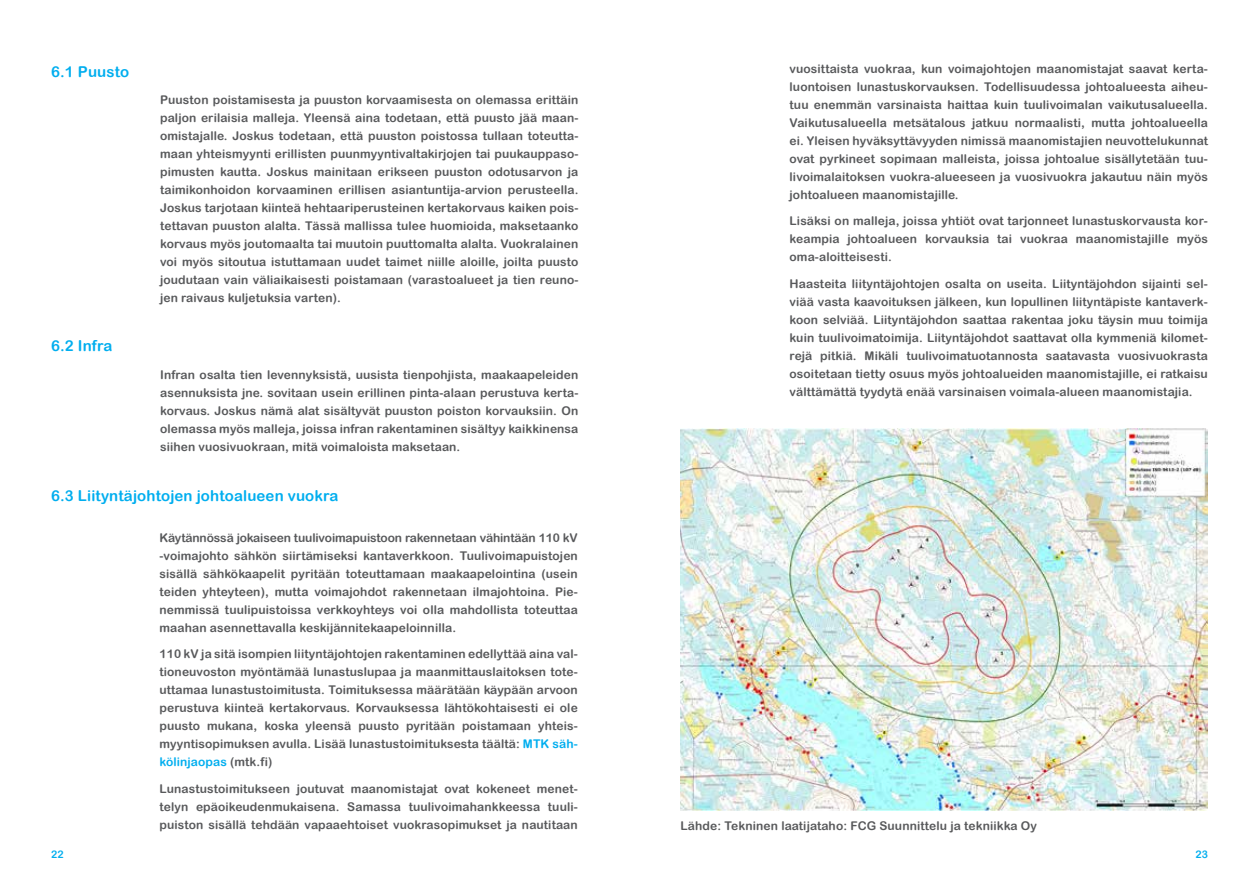
<style>
.page{position:relative;width:1259px;height:893px;background:#fff}
.page>*{position:absolute;margin:0;border:0;box-sizing:border-box;transform-origin:0 0}
.t1{font:15px "Arial Rounded MT Bold";letter-spacing:.01em;color:#00aeef}
.t2{font:12px/18px "Arial Rounded MT Bold";letter-spacing:.01em;color:#58595b;text-align:justify}
.t3{font:10.5px "Arial Rounded MT Bold";color:#00aeef}
.s1{color:#00aeef}
</style>
<div class="page">
<img style="left:680px;top:428px;width:528px;height:382px">
<p class="t1" style="left:51px;top:63px;width:80px">6.1 Puusto</p>
<p class="t1" style="left:51px;top:337px;width:63px">6.2 Infra</p>
<p class="t2" style="left:160px;top:90px;width:420px">Puuston poistamisesta ja puuston korvaamisesta on olemassa erittäin paljon erilaisia malleja. Yleensä aina todetaan, että puusto jää maan&shy;omistajalle. Joskus todetaan, että puuston poistossa tullaan toteutta&shy;maan yhteismyynti erillisten puunmyyntivaltakirjojen tai puukauppaso&shy;pimusten kautta. Joskus mainitaan erikseen puuston odotusarvon ja taimikonhoidon korvaaminen erillisen asiantuntija-arvion perusteella.<br>Joskus tarjotaan kiinteä hehtaariperusteinen kertakorvaus kaiken pois&shy;tettavan puuston alalta. Tässä mallissa tulee huomioida, maksetaanko korvaus myös joutomaalta tai muutoin puuttomalta alalta. Vuokralainen voi myös sitoutua istuttamaan uudet taimet niille aloille, joilta puusto joudutaan vain väliaikaisesti poistamaan (varastoalueet ja tien reuno&shy;jen raivaus kuljetuksia varten).</p>
<p class="t2" style="left:160px;top:366px;width:420px">Infran osalta tien levennyksistä, uusista tienpohjista, maakaapeleiden asennuksista jne. sovitaan usein erillinen pinta-alaan perustuva kerta&shy;korvaus. Joskus nämä alat sisältyvät puuston poiston korvauksiin. On olemassa myös malleja, joissa infran rakentaminen sisältyy kaikkinensa siihen vuosivuokraan, mitä voimaloista maksetaan.</p>
<p class="t1" style="left:51px;top:486px;width:289px">6.3 Liityntäjohtojen johtoalueen vuokra</p>
<p class="t2" style="left:159px;top:528px;width:420px">Käytännössä jokaiseen tuulivoimapuistoon rakennetaan vähintään 110 kV -voimajohto sähkön siirtämiseksi kantaverkkoon. Tuulivoimapuistojen sisällä sähkökaapelit pyritään toteuttamaan maakaapelointina (usein teiden yhteyteen), mutta voimajohdot rakennetaan ilmajohtoina. Pie&shy;nemmissä tuulipuistoissa verkkoyhteys voi olla mahdollista toteuttaa maahan asennettavalla keskijännitekaapeloinnilla.</p>
<p class="t2" style="left:159px;top:645px;width:420px">110 kV ja sitä isompien liityntäjohtojen rakentaminen edellyttää aina val&shy;tioneuvoston myöntämää lunastuslupaa ja maanmittauslaitoksen tote&shy;uttamaa lunastustoimitusta. Toimituksessa määrätään käypään arvoon perustuva kiinteä kertakorvaus. Korvauksessa lähtökohtaisesti ei ole puusto mukana, koska yleensä puusto pyritään poistamaan yhteis&shy;myyntisopimuksen avulla. Lisää lunastustoimituksesta täältä: <span class="s1">MTK säh&shy;kölinjaopas</span> (mtk.fi)</p>
<p class="t2" style="left:159px;top:779px;width:420px">Lunastustoimitukseen joutuvat maanomistajat ovat kokeneet menet&shy;telyn epäoikeudenmukaisena. Samassa tuulivoimahankkeessa tuuli&shy;puiston sisällä tehdään vapaaehtoiset vuokrasopimukset ja nautitaan</p>
<p class="t2" style="left:789px;top:59px;width:420px">vuosittaista vuokraa, kun voimajohtojen maanomistajat saavat kerta&shy;luontoisen lunastuskorvauksen. Todellisuudessa johtoalueesta aiheu&shy;tuu enemmän varsinaista haittaa kuin tuulivoimalan vaikutusalueella.<br>Vaikutusalueella metsätalous jatkuu normaalisti, mutta johtoalueella ei. Yleisen hyväksyttävyyden nimissä maanomistajien neuvottelukunnat ovat pyrkineet sopimaan malleista, joissa johtoalue sisällytetään tuu&shy;livoimalaitoksen vuokra-alueeseen ja vuosivuokra jakautuu näin myös johtoalueen maanomistajille.</p>
<p class="t2" style="left:789px;top:212px;width:420px">Lisäksi on malleja, joissa yhtiöt ovat tarjonneet lunastuskorvausta kor&shy;keampia johtoalueen korvauksia tai vuokraa maanomistajille myös oma-aloitteisesti.</p>
<p class="t2" style="left:789px;top:274px;width:420px">Haasteita liityntäjohtojen osalta on useita. Liityntäjohdon sijainti sel&shy;viää vasta kaavoituksen jälkeen, kun lopullinen liityntäpiste kantaverk&shy;koon selviää. Liityntäjohdon saattaa rakentaa joku täysin muu toimija kuin tuulivoimatoimija. Liityntäjohdot saattavat olla kymmeniä kilomet&shy;rejä pitkiä. Mikäli tuulivoimatuotannosta saatavasta vuosivuokrasta osoitetaan tietty osuus myös johtoalueiden maanomistajille, ei ratkaisu välttämättä tyydytä enää varsinaisen voimala-alueen maanomistajia.</p>
<p class="t2" style="left:680px;top:817px;width:358px">Lähde: Tekninen laatijataho: FCG Suunnittelu ja tekniikka Oy</p>
<p class="t3" style="left:51px;top:848px;width:14px">22</p>
<p class="t3" style="left:1195px;top:848px;width:14px">23</p>
</div>
